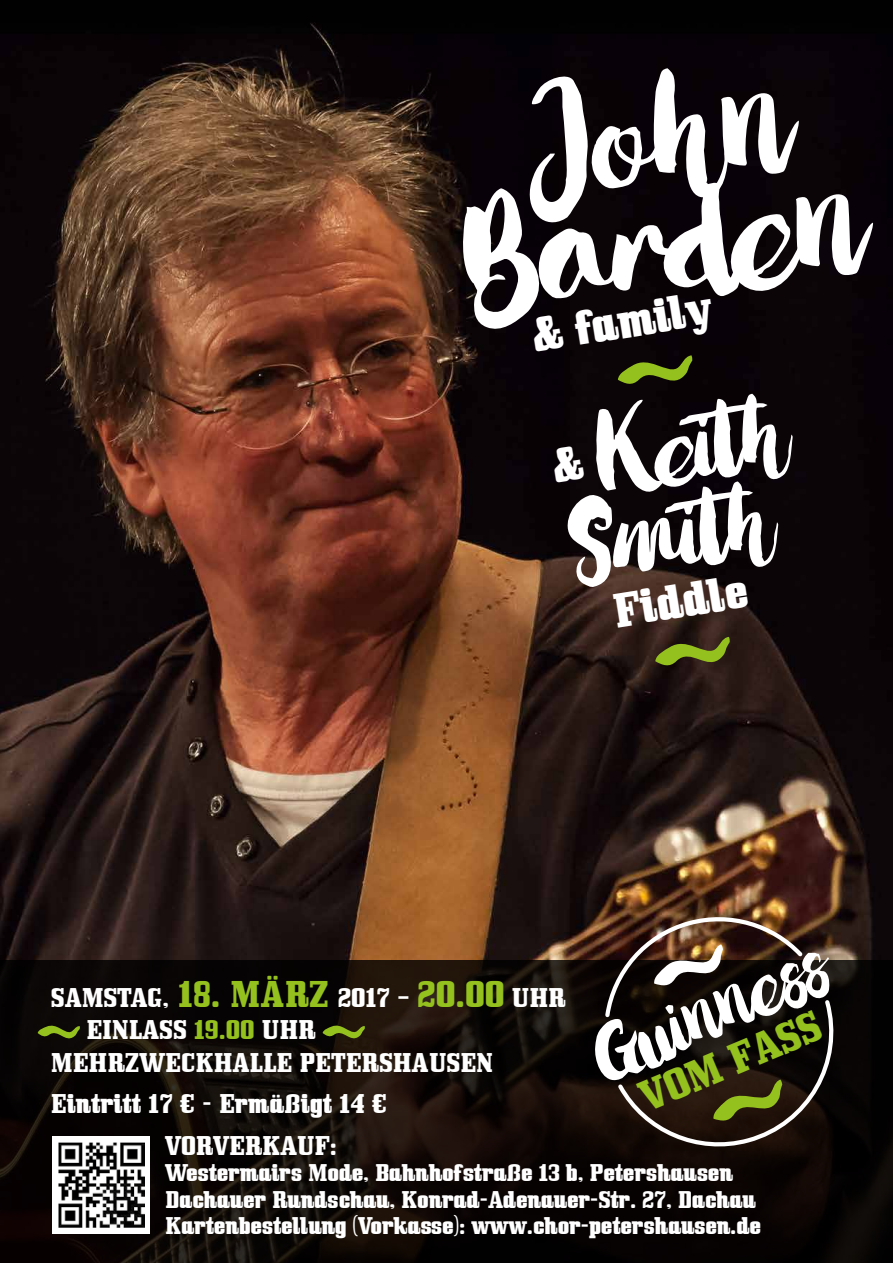
<style>
.page{position:relative;width:893px;height:1263px;background:#fff}
.page>*{position:absolute;margin:0;border:0;box-sizing:border-box;transform-origin:0 0}
.t1{font:273.75px "Love Moment";color:#fff}
.t2{font:180.15px "Love Moment";color:#fff}
.t3{font:141.6px "Love Moment";color:#fff}
.t4{font:42.3px "Bullpen";color:#fff}
.t5{font:37.95px "Bullpen";color:#95c11f}
.t6{font:23.7px/41.5px "Bullpen";color:#fff}
.t7{font:21.15px/26.4px "Bullpen";letter-spacing:-.01em;color:#fff}
.s1{font-size:32.55px;color:#95c11f}
.s2{color:#95c11f}
</style>
<div class="page">
<img style="left:0;top:0;width:893px;height:960px">
<svg style="left:0;top:960px;width:893px;height:303px;background:#0e0805"></svg>
<div style="left:52px;top:1136px;width:98px;height:98px;background:#fff"></div>
<img style="left:59px;top:1142px;width:85px;height:85px">
<svg style="left:551px;top:445px;width:34px;height:38px"></svg>
<svg style="left:603px;top:912px;width:241px;height:242px;background:#271c15"></svg>
<div style="left:615px;top:349px;width:82px;height:48px;background:#0b0507"></div>
<svg style="left:37px;top:1022px;width:328px;height:21px;background:#0c0805"></svg>
<svg style="left:652px;top:631px;width:82px;height:48px;background:#291915"></svg>
<h1 class="t1" style="left:503px;top:4px;width:276px;rotate:-8deg">John</h1>
<h1 class="t1" style="left:446px;top:116px;width:409px;rotate:-7deg">Barden</h1>
<h3 class="t4" style="left:528px;top:311px;width:184px;rotate:-9deg">&amp; family</h3>
<h2 class="t2" style="left:584px;top:357px;width:197px;rotate:-7deg">Keith</h2>
<h2 class="t2" style="left:558px;top:446px;width:209px;rotate:-7deg">Smith</h2>
<h3 class="t4" style="left:610px;top:586px;width:137px;rotate:-9deg">Fiddle</h3>
<h3 class="t3" style="left:564px;top:991px;width:256px;rotate:-25deg">Guinness</h3>
<p class="t6" style="left:51px;top:977px;width:516px">SAMSTAG, <span class="s1">18. MÄRZ</span> 2017 – <span class="s1">20.00</span> UHR</p>
<p class="t6" style="left:86px;top:1009px;width:231px">EINLASS <span class="s2">19.00</span> UHR</p>
<p class="t6" style="left:51px;top:1042px;width:444px">MEHRZWECKHALLE PETERSHAUSEN</p>
<p class="t6" style="left:165px;top:1084px;width:223px;text-indent:-114px">Eintritt 17 € - Ermäßigt 14 €<br>VORVERKAUF:</p>
<p class="t7" style="left:165px;top:1160px;width:597px">Westermairs Mode, Bahnhofstraße 13 b, Petershausen<br>Dachauer Rundschau, Konrad-Adenauer-Str. 27, Dachau<br>Kartenbestellung (Vorkasse): www.chor-petershausen.de</p>
<h3 class="t5" style="left:633px;top:1078px;width:193px;rotate:-23deg">VOM FASS</h3>
</div>
